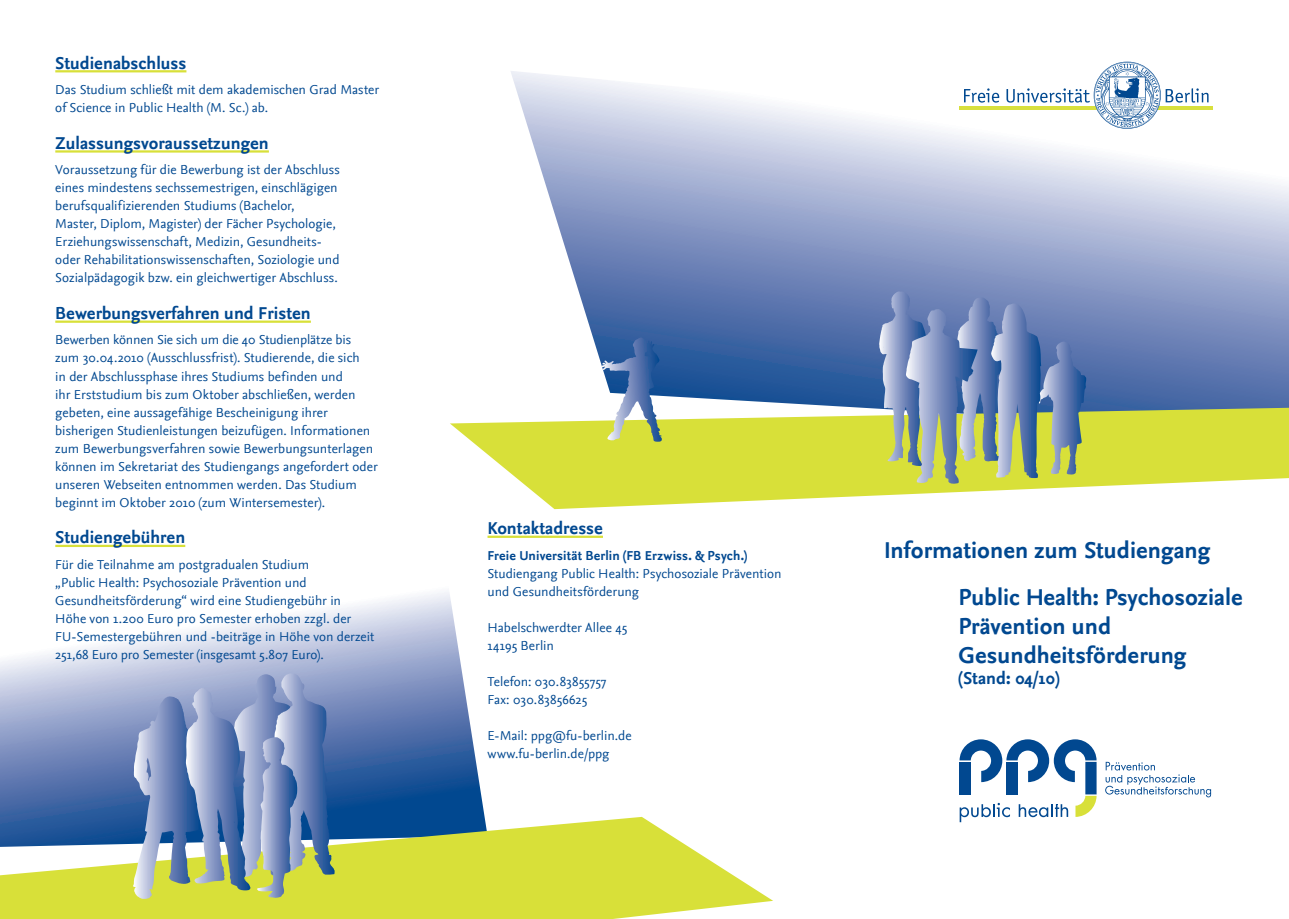
<style>
.page{position:relative;width:1289px;height:919px;background:#fff}
.page>*{position:absolute;margin:0;border:0;box-sizing:border-box;transform-origin:0 0}
.t1{font:700 24px/28.8px "Nexus Sans";color:#014890}
.t2{font:700 18px "Nexus Sans";color:#014890}
.t3{font:13.5px/18px "Nexus Sans";color:#014890}
.t4{font:700 13.5px "Nexus Sans";letter-spacing:.01em;color:#014890}
</style>
<div class="page">
<svg style="left:511px;top:71px;width:777px;height:337px"></svg>
<svg style="left:450px;top:408px;width:838px;height:101px;fill:#d8e039"></svg>
<svg style="left:879px;top:294px;width:105px;height:190px;background:#90a2a6"></svg>
<svg style="left:990px;top:303px;width:96px;height:175px;background:#7a91a1"></svg>
<svg style="left:0;top:592px;width:485px;height:224px"></svg>
<svg style="left:0;top:816px;width:773px;height:102px;fill:#d8e039"></svg>
<svg style="left:133px;top:674px;width:192px;height:225px;background:#8b9eb3"></svg>
<hr style="left:487px;top:535px;width:116px;height:3px;background:#d8e039">
<hr style="left:55px;top:70px;width:131px;height:2px;background:#d8e039">
<hr style="left:55px;top:150px;width:214px;height:3px;background:#d8e039">
<hr style="left:55px;top:320px;width:256px;height:3px;background:#d8e039">
<hr style="left:55px;top:544px;width:130px;height:3px;background:#d8e039">
<svg style="left:964px;top:88px;width:35px;height:15px"></svg>
<hr style="left:959px;top:106px;width:253px;height:4px;background:#d8e03d">
<svg style="left:1006px;top:62px;width:202px;height:67px"></svg>
<svg style="left:1105px;top:761px;width:105px;height:36px"></svg>
<svg style="left:959px;top:739px;width:137px;height:83px"></svg>
<svg style="left:602px;top:337px;width:38px;height:103px"></svg>
<h2 class="t2" style="left:55px;top:52px;width:133px">Studienabschluss</h2>
<p class="t3" style="left:55px;top:81px;width:325px">Das Studium schließt mit dem akademischen Grad Master of Science in Public Health (M. Sc.) ab.</p>
<h2 class="t2" style="left:55px;top:133px;width:215px">Zulassungsvoraussetzungen</h2>
<p class="t3" style="left:55px;top:161px;width:286px">Voraussetzung für die Bewerbung ist der Abschluss eines mindestens sechssemestrigen, einschlägigen berufsqualifizierenden Studiums (Bachelor,<br>Master, Diplom, Magister) der Fächer Psychologie, Erziehungswissenschaft, Medizin, Gesundheits&shy;oder Rehabilitationswissenschaften, Soziologie und Sozialpädagogik bzw. ein gleichwertiger Abschluss.</p>
<h2 class="t2" style="left:55px;top:303px;width:257px">Bewerbungsverfahren und Fristen</h2>
<p class="t3" style="left:55px;top:331px;width:324px">Bewerben können Sie sich um die 40 Studienplätze bis zum 30.04.2010 (Ausschlussfrist). Studierende, die sich<br>in der Abschlussphase ihres Studiums befinden und<br>ihr Erststudium bis zum Oktober abschließen, werden gebeten, eine aussagefähige Bescheinigung ihrer bisherigen Studienleistungen beizufügen. Informationen zum Bewerbungsverfahren sowie Bewerbungsunterlagen können im Sekretariat des Studiengangs angefordert oder unseren Webseiten entnommen werden. Das Studium beginnt im Oktober 2010 (zum Wintersemester).</p>
<h2 class="t2" style="left:55px;top:527px;width:131px">Studiengebühren</h2>
<p class="t3" style="left:55px;top:555px;width:320px">Für die Teilnahme am postgradualen Studium<br>„Public Health: Psychosoziale Prävention und Gesundheitsförderung“ wird eine Studiengebühr in Höhe von 1.200 Euro pro Semester erhoben zzgl. der FU-Semestergebühren und -beiträge in Höhe von derzeit 251,68 Euro pro Semester (insgesamt 5.807 Euro).</p>
<h2 class="t2" style="left:487px;top:518px;width:117px">Kontaktadresse</h2>
<p class="t4" style="left:487px;top:547px;width:261px">Freie Universität Berlin (FB Erzwiss. &amp; Psych.)</p>
<p class="t3" style="left:487px;top:564px;width:295px">Studiengang Public Health: Psychosoziale Prävention und Gesundheitsförderung</p>
<p class="t3" style="left:487px;top:618px;width:141px">Habelschwerdter Allee 45<br>14195 Berlin</p>
<p class="t3" style="left:487px;top:672px;width:121px">Telefon: 030.83855757<br>Fax: 030.83856625</p>
<p class="t3" style="left:487px;top:726px;width:146px">E-Mail: ppg@fu-berlin.de www.fu-berlin.de/ppg</p>
<h1 class="t1" style="left:884px;top:536px;width:328px">Informationen zum Studiengang</h1>
<h1 class="t1" style="left:958px;top:583px;width:286px">Public Health: Psychosoziale<br>Prävention und<br>Gesundheitsförderung</h1>
<h2 class="t2" style="left:958px;top:668px;width:102px">(Stand: 04/10)</h2>
</div>
